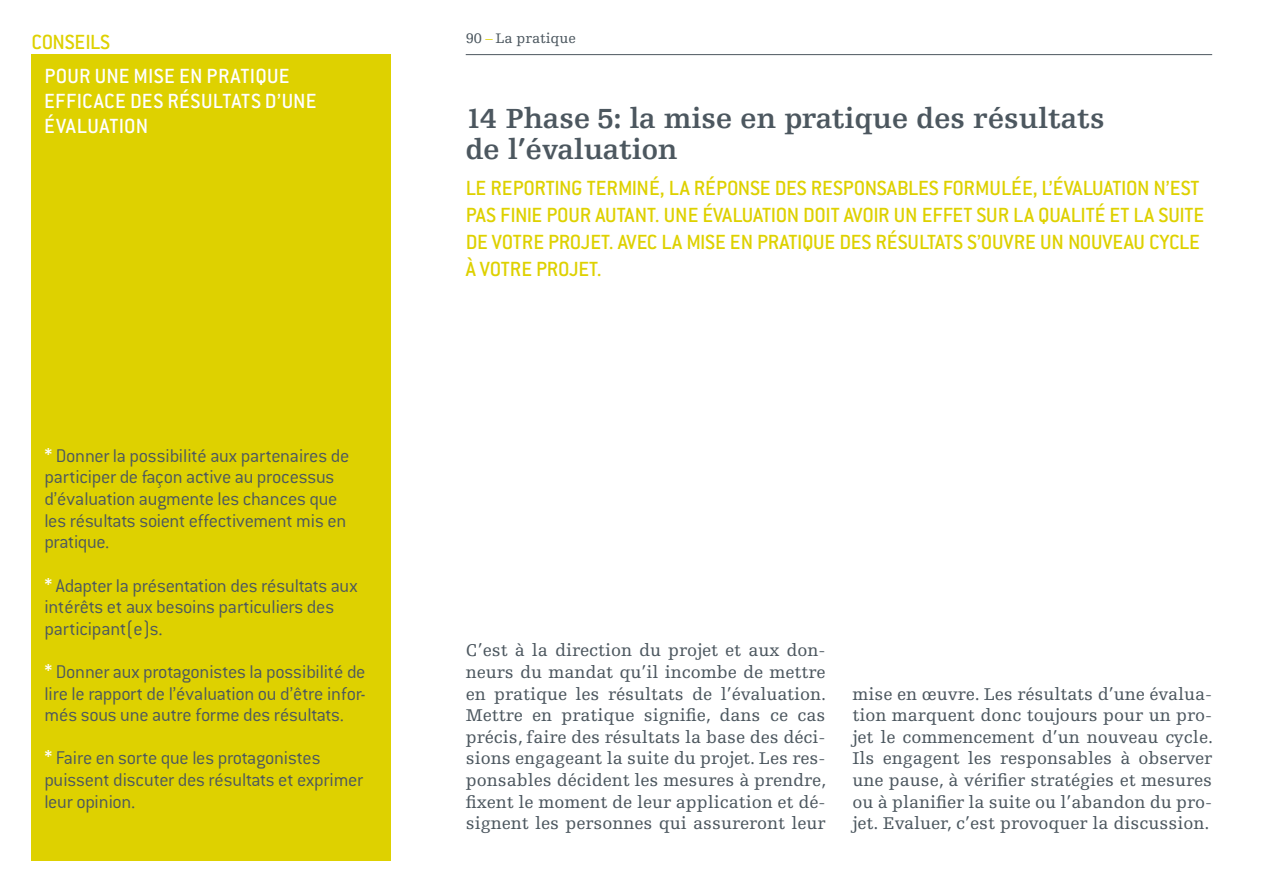
<style>
.page{position:relative;width:1276px;height:893px;background:#fff}
.page>*{position:absolute;margin:0;border:0;box-sizing:border-box;transform-origin:0 0}
.t1{font:700 29.25px/31.5px "Egyptienne F";color:#4c575f}
.t2{font:500 22.5px/27px "Conduit ITC";letter-spacing:-.01em;color:#ded100}
.t3{font:500 22.5px/24.8px "Conduit ITC";letter-spacing:.01em;color:#fff}
.t4{font:300 20.25px/21.6px "Conduit ITC";letter-spacing:-.015em;color:#4c575f}
.t5{font:18px/21.6px "Egyptienne F";color:#4c575f;text-align:justify}
.t6{font:14.62px "Egyptienne F";color:#4c575f}
.s1{font-weight:500;color:#fff}
.s2{color:#ded100}
</style>
<div class="page">
<hr style="left:466px;top:54px;width:746px;height:1px;background:#4c575f">
<div style="left:32px;top:54px;width:359px;height:807px;background:#ded100"></div>
<p class="t2" style="left:32px;top:28px;width:63px">CONSEILS</p>
<p class="t3" style="left:44px;top:64px;width:244px">POUR UNE MISE EN PRATIQUE</p>
<p class="t3" style="left:32px;top:88px;width:13px">EFF</p>
<p class="t3" style="left:77px;top:88px;width:17px">ICACE</p>
<p class="t3" style="left:44px;top:88px;width:261px;text-indent:86px">DES RÉSULTATS D’UNE<br>ÉVALUATION</p>
<p class="t4" style="left:44px;top:445px;width:306px"><span class="s1">*</span> Donner la possibilité aux partenaires de participer de façon active au processus d’évaluation augmente les chances que les résultats soient effectivement mis en pratique.</p>
<p class="t4" style="left:44px;top:574px;width:315px"><span class="s1">*</span> Adapter la présentation des résultats aux intérêts et aux besoins particuliers des participant(e)s.</p>
<p class="t4" style="left:44px;top:661px;width:323px;text-align:justify"><span class="s1">*</span> Donner aux protagonistes la possibilité de lire le rapport de l’évaluation ou d’être infor&shy;més sous une autre forme des résultats.</p>
<p class="t4" style="left:44px;top:747px;width:320px"><span class="s1">*</span> Faire en sorte que les protagonistes puissent discuter des résultats et exprimer leur opinion.</p>
<p class="t6" style="left:466px;top:30px;width:112px">90 <span class="s2">–</span> La pratique</p>
<h1 class="t1" style="left:466px;top:103px;width:640px">14 Phase 5: la mise en pratique des résultats de l’évaluation</h1>
<p class="t2" style="left:466px;top:174px;width:735px">LE REPORTING TERMINÉ, LA RÉPONSE DES RESPONSABLES FORMULÉE, L’ÉVALUATION N’EST<br>PAS FINIE POUR AUTANT. UNE ÉVALUATION DOIT AVOIR UN EFFE</p>
<p class="t2" style="left:466px;top:201px;width:737px;text-indent:497px">T SUR LA QUALITÉ ET LA SUITE<br>DE VOTRE PROJET. AVEC LA MISE EN PRATIQUE DES RÉSULTATS S’OUVRE UN NOUVEAU CYCLE<br>À VOTRE PROJET.</p>
<p class="t5" style="left:466px;top:640px;width:362px">C’est à la direction du projet et aux don&shy;neurs du mandat qu’il incombe de mettre en pratique les résultats de l’évaluation.<br>Mettre en pratique signifie, dans ce cas précis, faire des résultats la base des déci&shy;sions engageant la suite du projet. Les res&shy;ponsables décident les mesures à prendre, fixent le moment de leur application et dé&shy;signent les personnes qui assureront leur</p>
<p class="t5" style="left:852px;top:683px;width:362px">mise en œuvre. Les résultats d’une évalua&shy;tion marquent donc toujours pour un pro&shy;jet le commencement d’un nouveau cycle.<br>Ils engagent les responsables à observer une pause, à vérifier stratégies et mesures ou à planifier la suite ou l’abandon du pro&shy;jet. Evaluer, c’est provoquer la discussion.</p>
</div>
